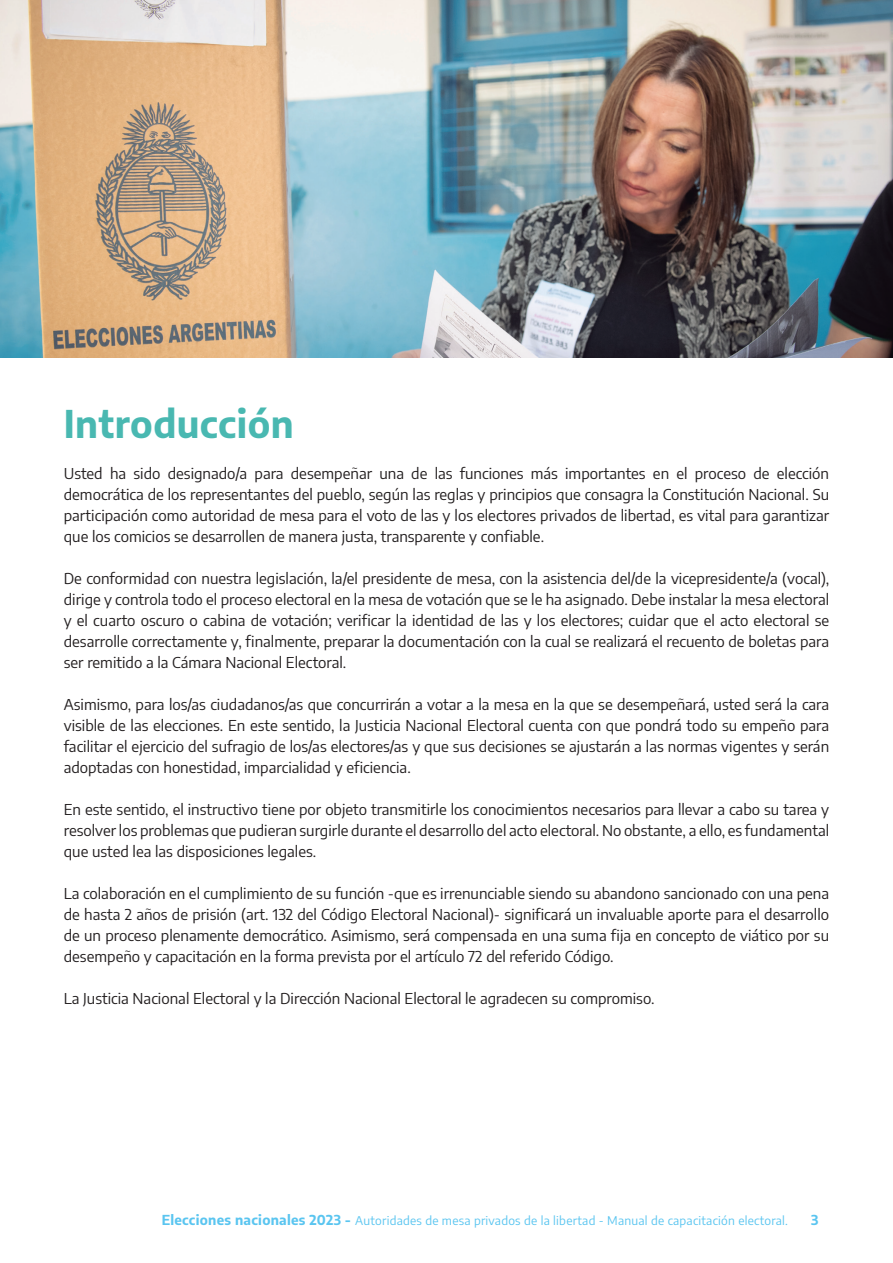
<style>
.page{position:relative;width:893px;height:1263px;background:#fff}
.page>*{position:absolute;margin:0;border:0;box-sizing:border-box;transform-origin:0 0}
.t1{font:700 37.5px "Encode Sans";letter-spacing:.01em;color:#49b8b1}
.t2{font:15px/21px "Encode Sans";color:#231f20;text-align:justify}
.t3{font:700 13.5px "Encode Sans";color:#5ac5f0}
.t4{font:12px "Encode Sans";letter-spacing:.02em;color:#5ac5f0}
.s1{font-weight:700;font-size:13.5px}
</style>
<div class="page">
<img style="left:0;top:0;width:893px;height:357px">
<p class="t1" style="left:64px;top:396px;width:231px">Introducción</p>
<p class="t2" style="left:64px;top:462px;width:767px">Usted ha sido designado/a para desempeñar una de las funciones más importantes en el proceso de elección democrática de los representantes del pueblo, según las reglas y principios que consagra la Constitución Nacional. Su participación como autoridad de mesa para el voto de las y los electores privados de libertad, es vital para garantizar que los comicios se desarrollen de manera justa, transparente y confiable.</p>
<p class="t2" style="left:64px;top:567px;width:767px">De conformidad con nuestra legislación, la/el presidente de mesa, con la asistencia del/de la vicepresidente/a (vocal), dirige y controla todo el proceso electoral en la mesa de votación que se le ha asignado. Debe instalar la mesa electoral y el cuarto oscuro o cabina de votación; verificar la identidad de las y los electores; cuidar que el acto electoral se desarrolle correctamente y, finalmente, preparar la documentación con la cual se realizará el recuento de boletas para ser remitido a la Cámara Nacional Electoral.</p>
<p class="t2" style="left:64px;top:693px;width:767px">Asimismo, para los/as ciudadanos/as que concurrirán a votar a la mesa en la que se desempeñará, usted será la cara visible de las elecciones. En este sentido, la Justicia Nacional Electoral cuenta con que pondrá todo su empeño para facilitar el ejercicio del sufragio de los/as electores/as y que sus decisiones se ajustarán a las normas vigentes y serán adoptadas con honestidad, imparcialidad y eficiencia.</p>
<p class="t2" style="left:64px;top:798px;width:767px">En este sentido, el instructivo tiene por objeto transmitirle los conocimientos necesarios para llevar a cabo su tarea y resolver los problemas que pudieran surgirle durante el desarrollo del acto electoral. No obstante, a ello, es fundamental que usted lea las disposiciones legales.</p>
<p class="t2" style="left:64px;top:882px;width:767px">La colaboración en el cumplimiento de su función -que es irrenunciable siendo su abandono sancionado con una pena de hasta 2 años de prisión (art. 132 del Código Electoral Nacional)- significará un invaluable aporte para el desarrollo de un proceso plenamente democrático. Asimismo, será compensada en una suma fija en concepto de viático por su desempeño y capacitación en la forma prevista por el artículo 72 del referido Código.</p>
<p class="t2" style="left:64px;top:987px;width:592px">La Justicia Nacional Electoral y la Dirección Nacional Electoral le agradecen su compromiso.</p>
<p class="t4" style="left:162px;top:1212px;width:628px"><span class="s1">Elecciones nacionales 2023 -</span> Autoridades de mesa privados de la libertad - Manual de capacitación electoral.</p>
<p class="t3" style="left:811px;top:1210px;width:9px">3</p>
</div>
